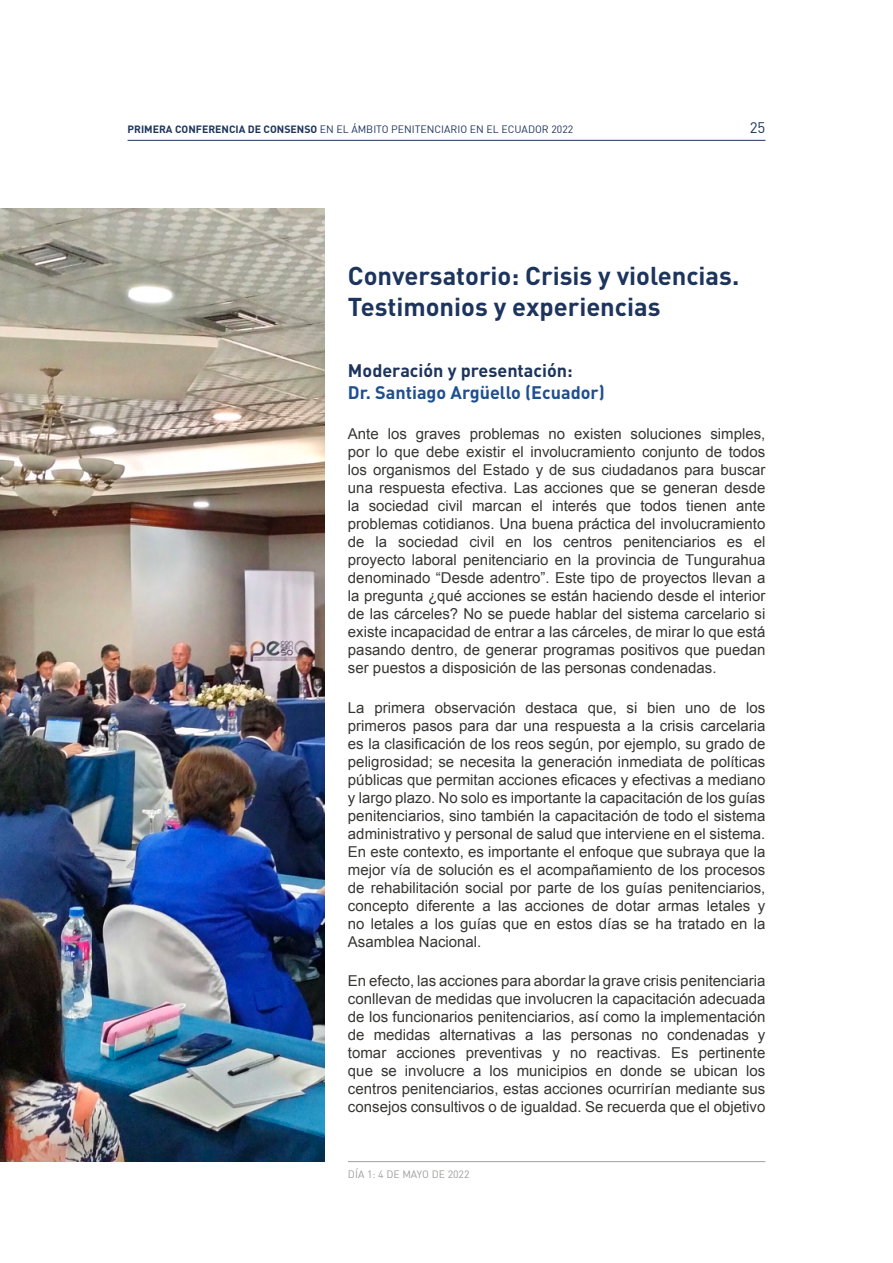
<style>
.page{position:relative;width:893px;height:1263px;background:#fff}
.page>*{position:absolute;margin:0;border:0;box-sizing:border-box;transform-origin:0 0}
.t1{font:700 25.5px/30.6px "DIN";color:#1d345c}
.t2{font:700 18px "DIN";color:#1e4f90}
.t3{font:700 18px "DIN";color:#1d345c}
.t4{font:15px/18px "Arial";color:#373634;text-align:justify}
.t5{font:15px "DIN";color:#1d345c}
.t6{font:10.5px "DIN";color:#1d345c}
.t7{font:10.5px "DIN";color:#9d9d9c}
.s1{font-weight:700}
</style>
<div class="page">
<hr style="left:128px;top:140px;width:637px;height:1px;background:#1d345c">
<hr style="left:348px;top:1161px;width:417px;height:1px;background:#a19f9f">
<img style="left:0;top:208px;width:325px;height:953px">
<p class="t6" style="left:128px;top:123px;width:447px"><span class="s1">PRIMERA CONFERENCIA DE CONSENSO</span> EN EL ÁMBITO PENITENCIARIO EN EL ECUADOR 2022</p>
<p class="t5" style="left:750px;top:118px;width:17px">25</p>
<h1 class="t1" style="left:348px;top:260px;width:393px">Conversatorio: Crisis y violencias.<br>Testimonios y experiencias</h1>
<p class="t3" style="left:348px;top:359px;width:226px">Moderación y presentación:</p>
<p class="t2" style="left:348px;top:380px;width:258px">Dr. Santiago Argüello (Ecuador)</p>
<p class="t4" style="left:348px;top:425px;width:419px">Ante los graves problemas no existen soluciones simples, por lo que debe existir el involucramiento conjunto de todos los organismos del Estado y de sus ciudadanos para buscar una respuesta efectiva. Las acciones que se generan desde la sociedad civil marcan el interés que todos tienen ante problemas cotidianos. Una buena práctica del involucramiento de la sociedad civil en los centros penitenciarios es el proyecto laboral penitenciario en la provincia de Tungurahua denominado “Desde adentro”. Este tipo de proyectos llevan a la pregunta ¿qué acciones se están haciendo desde el interior de las cárceles? No se puede hablar del sistema carcelario si existe incapacidad de entrar a las cárceles, de mirar lo que está pasando dentro, de generar programas positivos que puedan ser puestos a disposición de las personas condenadas.</p>
<p class="t4" style="left:348px;top:698px;width:419px">La primera observación destaca que, si bien uno de los primeros pasos para dar una respuesta a la crisis carcelaria es la clasificación de los reos según, por ejemplo, su grado de peligrosidad; se necesita la generación inmediata de políticas públicas que permitan acciones eficaces y efectivas a mediano y largo plazo. No solo es importante la capacitación de los guías penitenciarios, sino también la capacitación de todo el sistema administrativo y personal de salud que interviene en el sistema.<br>En este contexto, es importante el enfoque que subraya que la mejor vía de solución es el acompañamiento de los procesos de rehabilitación social por parte de los guías penitenciarios, concepto diferente a las acciones de dotar armas letales y no letales a los guías que en estos días se ha tratado en la Asamblea Nacional.</p>
<p class="t4" style="left:348px;top:972px;width:419px">En efecto, las acciones para abordar la grave crisis penitenciaria conllevan de medidas que involucren la capacitación adecuada de los funcionarios penitenciarios, así como la implementación de medidas alternativas a las personas no condenadas y tomar acciones preventivas y no reactivas. Es pertinente que se involucre a los municipios en donde se ubican los centros penitenciarios, estas acciones ocurrirían mediante sus consejos consultivos o de igualdad. Se recuerda que el objetivo</p>
<p class="t7" style="left:348px;top:1167px;width:123px">DÍA 1: 4 DE MAYO DE 2022</p>
</div>
